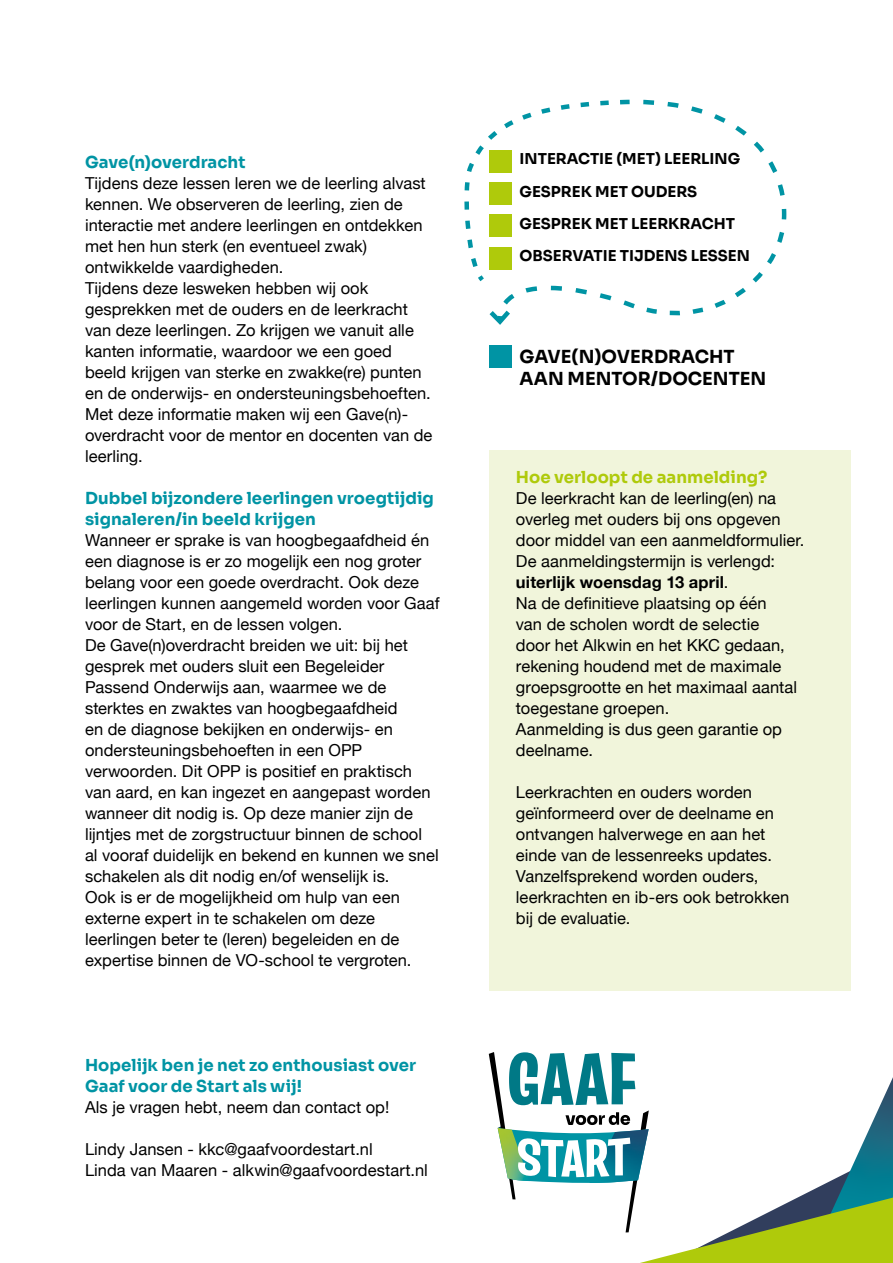
<style>
.page{position:relative;width:893px;height:1263px;background:#fff}
.page>*{position:absolute;margin:0;border:0;box-sizing:border-box;transform-origin:0 0}
.t1{font:18px/21.6px "Sora";color:#000}
.t2{font:16.5px/21px "Helvetica Neue";letter-spacing:.005em;color:#000}
.t3{font:16.5px/21px "Sora";letter-spacing:.005em;color:#0094a4}
.t4{font:16.5px "Sora";color:#afca0b}
.t5{font:15px/32.2px "Sora";color:#000}
.s1{font-weight:700}
</style>
<div class="page">
<svg style="left:489px;top:1052px;width:404px;height:211px"></svg>
<div style="left:489px;top:451px;width:361px;height:540px;background:#f1f5db"></div>
<div style="left:489px;top:345px;width:22px;height:23px;background:#0094a4"></div>
<svg style="left:467px;top:99px;width:320px;height:217px"></svg>
<svg style="left:464px;top:177px;width:159px;height:148px"></svg>
<p class="t3" style="left:85px;top:150px;width:162px">Gave(n)overdracht</p>
<p class="t2" style="left:85px;top:174px;width:349px">Tijdens deze lessen leren we de leerling alvast kennen. We observeren de leerling, zien de interactie met andere leerlingen en ontdekken met hen hun sterk (en eventueel zwak) ontwikkelde vaardigheden.<br>Tijdens deze lesweken hebben wij ook gesprekken met de ouders en de leerkracht van deze leerlingen. Zo krijgen we vanuit alle kanten informatie, waardoor we een goed beeld krijgen van sterke en zwakke(re) punten en de onderwijs- en ondersteuningsbehoeften.<br>Met deze informatie maken wij een Gave(n)- overdracht voor de mentor en docenten van de leerling.</p>
<p class="t3" style="left:85px;top:486px;width:350px">Dubbel bijzondere leerlingen vroegtijdig signaleren/in beeld krijgen</p>
<p class="t2" style="left:85px;top:531px;width:356px">Wanneer er sprake is van hoogbegaafdheid én een diagnose is er zo mogelijk een nog groter belang voor een goede overdracht. Ook deze leerlingen kunnen aangemeld worden voor Gaaf voor de Start, en de lessen volgen.<br>De Gave(n)overdracht breiden we uit: bij het gesprek met ouders sluit een Begeleider Passend Onderwijs aan, waarmee we de sterktes en zwaktes van hoogbegaafdheid<br>en de diagnose bekijken en onderwijs- en ondersteuningsbehoeften in een OPP verwoorden. Dit OPP is positief en praktisch van aard, en kan ingezet en aangepast worden wanneer dit nodig is. Op deze manier zijn de lijntjes met de zorgstructuur binnen de school<br>al vooraf duidelijk en bekend en kunnen we snel schakelen als dit nodig en/of wenselijk is.<br>Ook is er de mogelijkheid om hulp van een externe expert in te schakelen om deze leerlingen beter te (leren) begeleiden en de expertise binnen de VO-school te vergroten.</p>
<p class="t3" style="left:85px;top:1053px;width:333px">Hopelijk ben je net zo enthousiast over<br>Gaaf voor de Start als wij!</p>
<p class="t2" style="left:85px;top:1098px;width:306px">Als je vragen hebt, neem dan contact op!</p>
<p class="t2" style="left:85px;top:1140px;width:344px">Lindy Jansen - kkc@gaafvoordestart.nl<br>Linda van Maaren - alkwin@gaafvoordestart.nl</p>
<p class="t5" style="left:520px;top:142px;width:232px">INTERACTIE (MET) LEERLING<br>GESPREK MET OUDERS<br>GESPREK MET LEERKRACHT<br>OBSERVATIE TIJDENS LESSEN</p>
<p class="t1" style="left:520px;top:344px;width:248px">GAVE(N)OVERDRACHT<br>AAN MENTOR/DOCENTEN</p>
<p class="t4" style="left:516px;top:464px;width:253px">Hoe verloopt de aanmelding?</p>
<p class="t2" style="left:516px;top:489px;width:290px">De leerkracht kan de leerling(en) na overleg met ouders bij ons opgeven door middel van een aanmeldformulier.<br>De aanmeldingstermijn is verlengd: <span class="s1">uiterlijk woensdag 13 april</span>.<br>Na de definitieve plaatsing op één<br>van de scholen wordt de selectie<br>door het Alkwin en het KKC gedaan, rekening houdend met de maximale groepsgrootte en het maximaal aantal toegestane groepen.<br>Aanmelding is dus geen garantie op deelname.</p>
<p class="t2" style="left:516px;top:783px;width:275px">Leerkrachten en ouders worden geïnformeerd over de deelname en ontvangen halverwege en aan het einde van de lessenreeks updates.<br>Vanzelfsprekend worden ouders, leerkrachten en ib-ers ook betrokken bij de evaluatie.</p>
</div>
